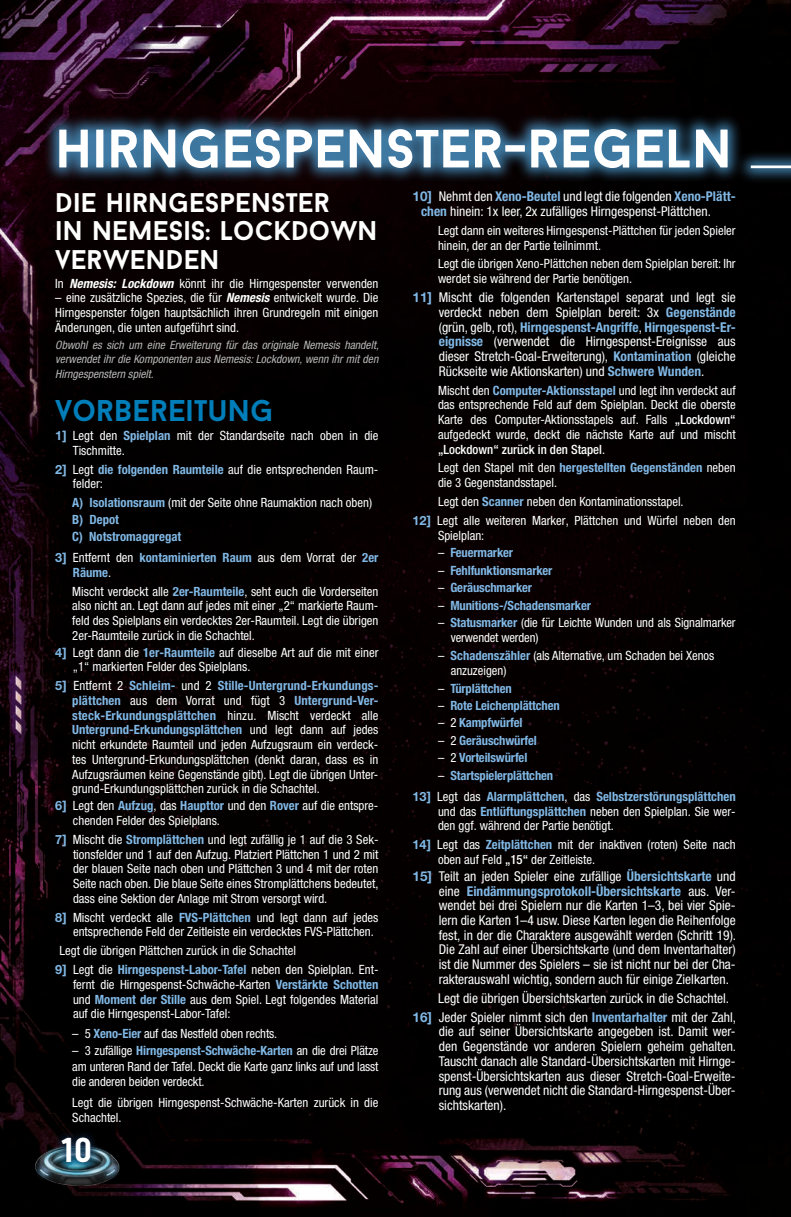
<style>
.page{position:relative;width:791px;height:1217px;background:#fff}
.page>*{position:absolute;margin:0;border:0;box-sizing:border-box;transform-origin:0 0}
.t1{font:700 54px "Baron Neue";color:#fff}
.t2{font:700 34.5px "Baron Neue";color:#fff}
.t3{font:700 30px "Baron Neue";color:#007eb9}
.t4{font:700 27px/28.5px "Baron Neue";color:#fff}
.t5{font:condensed 13.5px/14.7px "Helvetica Neue LT Pro";color:#fff;text-align:justify}
.t6{font:condensed 12.75px/14.7px "Helvetica Neue LT Pro";color:#fff}
.t7{font:700 condensed 12.75px/16.8px "Helvetica Neue LT Pro";letter-spacing:-.01em;color:#80b7e4}
.t8{font:italic condensed 11.55px/14.7px "Helvetica Neue LT Pro";color:#b6b8b7;text-align:justify}
.s1{font-weight:700;font-style:italic}
.s2{font-weight:700;font-stretch:normal;color:#80b7e4}
.s3{font-weight:700;color:#80b7e4}
.s4{font-weight:400;color:#fff}
.s5{font-weight:500}
.s6{font-stretch:normal}
</style>
<div class="page">
<img style="left:0;top:0;width:791px;height:1216px">
<img style="left:34px;top:1131px;width:86px;height:65px">
<div style="left:53px;top:1128px;width:47px;height:43px;background:#0f2748;opacity:.75"></div>
<div style="left:43px;top:113px;width:748px;height:71px;background:#51a4db;opacity:.75"></div>
<hr style="left:751px;top:165px;width:40px;height:3px;background:#fff">
<h1 class="t1" style="left:55px;top:114px;width:678px">HIRNGESPENSTER-REGELN</h1>
<h3 class="t4" style="left:55px;top:187px;width:324px">DIE HIRNGESPENSTER<br>IN NEMESIS: LOCKDOWN<br>VERWENDEN</h3>
<p class="t6" style="left:55px;top:276px;width:325px">In <span class="s1">Nemesis: Lockdown</span> könnt ihr die Hirngespenster verwenden</p>
<p class="t6" style="left:55px;top:290px;width:325px;text-align:justify">– eine zusätzliche Spezies, die für <span class="s1">Nemesis</span> entwickelt wurde. Die Hirngespenster folgen hauptsächlich ihren Grundregeln mit einigen Änderungen, die unten aufgeführt sind.</p>
<p class="t8" style="left:55px;top:337px;width:325px">Obwohl es sich um eine Erweiterung für das originale Nemesis handelt, verwendet ihr die Komponenten aus Nemesis: Lockdown, wenn ihr mit den Hirngespenstern spielt.</p>
<h3 class="t3" style="left:55px;top:391px;width:220px">VORBEREITUNG</h3>
<p class="t6" style="left:73px;top:428px;width:307px;text-indent:-18px"><span class="s2">1]</span> Legt den <span class="s3">Spielplan</span> mit der Standardseite nach oben in die<br>Tischmitte.</p>
<p class="t6" style="left:73px;top:461px;width:307px;text-indent:-18px"><span class="s2">2]</span> Legt <span class="s3">die folgenden Raumteile</span> auf die entsprechenden Raum&shy;felder:</p>
<p class="t7" style="left:72px;top:494px;width:301px">A) Isolationsraum <span class="s4">(mit der Seite ohne Raumaktion nach oben)<br></span>B) Depot<br>C) Notstromaggregat</p>
<p class="t6" style="left:73px;top:550px;width:307px;text-indent:-18px"><span class="s2">3]</span> Entfernt den <span class="s3">kontaminierten Raum</span> aus dem Vorrat der <span class="s3">2er<br>Räume</span>.</p>
<p class="t6" style="left:72px;top:583px;width:308px;text-align:justify">Mischt verdeckt alle <span class="s3">2er-Raumteile</span>, seht euch die Vorderseiten also nicht an. Legt dann auf jedes mit einer „2“ markierte Raum&shy;feld des Spielplans ein verdecktes 2er-Raumteil. Legt die übrigen 2er-Raumteile zurück in die Schachtel.</p>
<p class="t6" style="left:73px;top:644px;width:307px;text-indent:-18px"><span class="s2">4]</span> Legt dann die <span class="s3">1er-Raumteile</span> auf dieselbe Art auf die mit einer „1“ markierten Felder des Spielplans.</p>
<p class="t6" style="left:72px;top:678px;width:308px;text-align:justify;text-indent:-17px"><span class="s2">5]</span> Entfernt 2 <span class="s3">Schleim-</span> und 2 <span class="s3">Stille-Untergrund-Erkundungs&shy;plättchen</span> aus dem Vorrat und fügt 3 <span class="s3">Untergrund-Ver&shy;steck-Erkundungsplättchen</span> hinzu. Mischt verdeckt alle <span class="s3">Untergrund-Erkundungsplättchen</span> und legt dann auf jedes nicht erkundete Raumteil und jeden Aufzugsraum ein verdeck&shy;tes Untergrund-Erkundungsplättchen (denkt daran, dass es in Aufzugsräumen keine Gegenstände gibt). Legt die übrigen Unter&shy;grund-Erkundungsplättchen zurück in die Schachtel.</p>
<p class="t6" style="left:73px;top:798px;width:307px;text-indent:-18px"><span class="s2">6]</span> Legt den <span class="s3">Aufzug</span>, das <span class="s3">Haupttor</span> und den <span class="s3">Rover</span> auf die entspre&shy;chenden Felder des Spielplans.</p>
<p class="t6" style="left:73px;top:831px;width:307px;text-align:justify;text-indent:-18px"><span class="s2">7]</span> Mischt die <span class="s3">Stromplättchen</span> und legt zufällig je 1 auf die 3 Sek&shy;tionsfelder und 1 auf den Aufzug. Platziert Plättchen 1 und 2 mit der blauen Seite nach oben und Plättchen 3 und 4 mit der roten Seite nach oben. Die blaue Seite eines Stromplättchens bedeutet, dass eine Sektion der Anlage mit Strom versorgt wird.</p>
<p class="t6" style="left:73px;top:909px;width:307px;text-indent:-18px"><span class="s2">8]</span> Mischt verdeckt alle <span class="s3">FVS-Plättchen</span> und legt dann auf jedes entsprechende Feld der Zeitleiste ein verdecktes FVS-Plättchen.</p>
<p class="t6" style="left:55px;top:941px;width:325px;line-height:18.9px;text-indent:4px">Legt die übrigen Plättchen zurück in die Schachtel<br><span class="s2">9]</span> Legt die <span class="s3">Hirngespenst-Labor-Tafel</span> neben den Spielplan. Ent-</p>
<p class="t6" style="left:73px;top:976px;width:307px;text-align:justify">fernt die Hirngespenst-Schwäche-Karten <span class="s3">Verstärkte Schotten </span>und <span class="s3">Moment der Stille</span> aus dem Spiel. Legt folgendes Material auf die Hirngespenst-Labor-Tafel:</p>
<p class="t6" style="left:72px;top:1025px;width:206px">– 5 <span class="s3">Xeno-Eier</span> auf das Nestfeld oben rechts.</p>
<p class="t6" style="left:72px;top:1042px;width:308px;line-height:15.3px;text-align:justify">– 3 zufällige <span class="s3">Hirngespenst-Schwäche-Karten</span> an die drei Plätze am unteren Rand der Tafel. Deckt die Karte ganz links auf und lasst die anderen beiden verdeckt.</p>
<p class="t6" style="left:72px;top:1094px;width:308px">Legt die übrigen Hirngespenst-Schwäche-Karten zurück in die<br>Schachtel.</p>
<p class="t5" style="left:421px;top:189px;width:316px;text-indent:-9px"><span class="s2">10]</span> Nehmt den <span class="s3">Xeno-Beutel</span> und legt die folgenden <span class="s3">Xeno-Plätt&shy;chen</span> hinein: 1x leer, 2x zufälliges Hirngespenst-Plättchen.</p>
<p class="t6" style="left:438px;top:223px;width:299px">Legt dann ein weiteres Hirngespenst-Plättchen für jeden Spieler hinein, der an der Partie teilnimmt.</p>
<p class="t6" style="left:438px;top:256px;width:299px">Legt die übrigen Xeno-Plättchen neben dem Spielplan bereit: Ihr werdet sie während der Partie benötigen.</p>
<p class="t5" style="left:439px;top:290px;width:298px;text-indent:-26px"><span class="s2">11]</span> Mischt die folgenden Kartenstapel separat und legt sie verdeckt neben dem Spielplan bereit: 3x <span class="s3">Gegenstände </span>(grün, gelb, rot), <span class="s3">Hirngespenst-Angriffe</span>, <span class="s3">Hirngespenst-Er&shy;eignisse</span> (verwendet die Hirngespenst-Ereignisse aus dieser Stretch-Goal-Erweiterung), <span class="s3">Kontamination</span> (gleiche Rückseite wie Aktionskarten) und <span class="s3">Schwere Wunden</span>.</p>
<p class="t6" style="left:438px;top:382px;width:299px;text-align:justify">Mischt den <span class="s3">Computer-Aktionsstapel</span> und legt ihn verdeckt auf das entsprechende Feld auf dem Spielplan. Deckt die oberste Karte des Computer-Aktionsstapels auf. Falls <span class="s5">„Lockdown“ </span>aufgedeckt wurde, deckt die nächste Karte auf und mischt <span class="s5">„Lockdown“ zurück in den Stapel</span>.</p>
<p class="t6" style="left:438px;top:460px;width:299px">Legt den Stapel mit den <span class="s3">hergestellten Gegenständen</span> neben die 3 Gegenstandsstapel.</p>
<p class="t6" style="left:412px;top:492px;width:325px;line-height:18.9px;text-indent:26px">Legt den <span class="s3">Scanner</span> neben den Kontaminationsstapel.<br><span class="s2">12]</span> Legt alle weiteren Marker, Plättchen und Würfel neben den</p>
<p class="t6" style="left:438px;top:527px;width:48px">Spielplan:</p>
<p class="t7" style="left:438px;top:544px;width:77px"><span class="s4">–</span> Feuermarker</p>
<p class="t7" style="left:438px;top:561px;width:116px"><span class="s4">–</span> Fehlfunktionsmarker</p>
<p class="t7" style="left:438px;top:579px;width:96px"><span class="s4">–</span> Geräuschmarker</p>
<p class="t7" style="left:438px;top:596px;width:154px"><span class="s4">–</span> Munitions-/Schadensmarker</p>
<p class="t6" style="left:451px;top:614px;width:286px;line-height:15.3px;text-indent:-13px">– <span class="s3">Statusmarker</span> (die für Leichte Wunden und als Signalmarker verwendet werden)</p>
<p class="t6" style="left:451px;top:647px;width:265px;line-height:15.3px;text-indent:-13px">– <span class="s3">Schadenszähler</span> (als Alternative, um Schaden bei Xenos anzuzeigen)</p>
<p class="t7" style="left:438px;top:679px;width:75px"><span class="s4">–</span> Türplättchen</p>
<p class="t7" style="left:438px;top:697px;width:123px"><span class="s4">–</span> Rote Leichenplättchen</p>
<p class="t7" style="left:438px;top:714px;width:86px"><span class="s4">– 2</span> Kampfwürfel</p>
<p class="t7" style="left:438px;top:731px;width:100px"><span class="s4">– 2</span> Geräuschwürfel</p>
<p class="t7" style="left:438px;top:749px;width:91px"><span class="s4">– 2</span> Vorteilswürfel</p>
<p class="t7" style="left:412px;top:764px;width:325px;line-height:21px;text-indent:26px"><span class="s4">–</span> Startspielerplättchen<br><span class="s6">13]</span> <span class="s4">Legt das</span> Alarmplättchen<span class="s4">, das</span> Selbstzerstörungsplättchen</p>
<p class="t6" style="left:438px;top:803px;width:299px">und das <span class="s3">Entlüftungsplättchen</span> neben den Spielplan. Sie wer&shy;den ggf. während der Partie benötigt.</p>
<p class="t6" style="left:438px;top:837px;width:299px;text-indent:-26px"><span class="s2">14]</span> Legt das <span class="s3">Zeitplättchen</span> mit der inaktiven (roten) Seite nach oben auf Feld <span class="s5">„15“</span> der Zeitleiste.</p>
<p class="t5" style="left:439px;top:868px;width:299px;text-indent:-26px"><span class="s2">15]</span> Teilt an jeden Spieler eine zufällige <span class="s3">Übersichtskarte</span> und eine <span class="s3">Eindämmungsprotokoll-Übersichtskarte</span> aus. Ver&shy;wendet bei drei Spielern nur die Karten 1–3, bei vier Spie&shy;lern die Karten 1–4 usw. Diese Karten legen die Reihenfolge fest, in der die Charaktere ausgewählt werden (Schritt 19).<br>Die Zahl auf einer Übersichtskarte (und dem Inventarhalter) ist die Nummer des Spielers – sie ist nicht nur bei der Cha&shy;rakterauswahl wichtig, sondern auch für einige Zielkarten.</p>
<p class="t5" style="left:412px;top:988px;width:325px;line-height:18.9px;text-indent:26px">Legt die übrigen Übersichtskarten zurück in die Schachtel.<br><span class="s2">16]</span> Jeder Spieler nimmt sich den <span class="s3">Inventarhalter</span> mit der Zahl,</p>
<p class="t5" style="left:439px;top:1023px;width:299px">die auf seiner Übersichtskarte angegeben ist. Damit wer&shy;den Gegenstände vor anderen Spielern geheim gehalten.<br>Tauscht danach alle Standard-Übersichtskarten mit Hirnge&shy;spenst-Übersichtskarten aus dieser Stretch-Goal-Erweite&shy;rung aus (verwendet nicht die Standard-Hirngespenst-Über&shy;sichtskarten).</p>
<h2 class="t2" style="left:62px;top:1127px;width:32px">10</h2>
</div>
